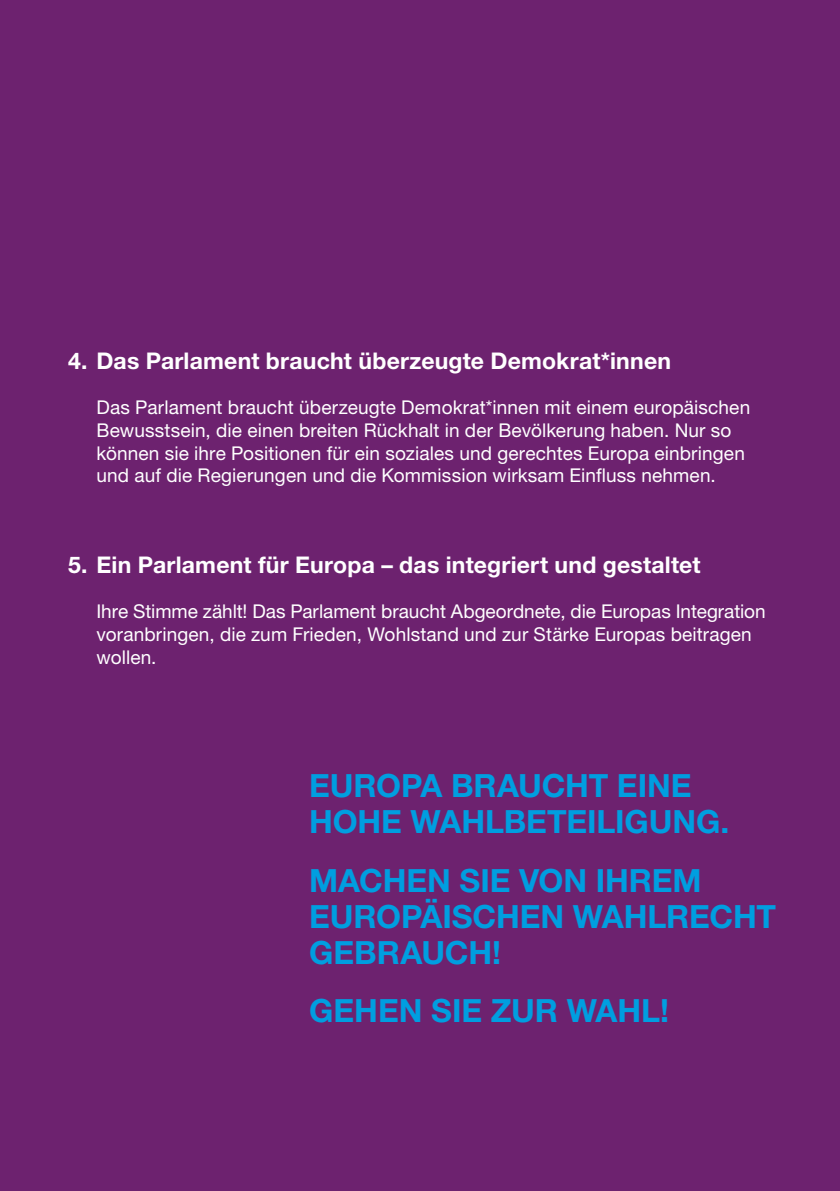
<style>
.page{position:relative;width:840px;height:1191px;background:#fff}
.page>*{position:absolute;margin:0;border:0;box-sizing:border-box;transform-origin:0 0}
.t1{font:700 32px/36px "Helvetica Neue LT Std";letter-spacing:-.005em;color:#009ee0}
.t2{font:700 23px "Helvetica Neue LT Std";letter-spacing:.01em;color:#fff}
.t3{font:19px/22.8px "Helvetica Neue LT Std";letter-spacing:.005em;color:#fff}
</style>
<div class="page">
<div style="left:0;top:0;width:839px;height:1191px;background:#6d226f"></div>
<p class="t2" style="left:68px;top:346px;width:604px">4. Das Parlament braucht überzeugte Demokrat*innen</p>
<p class="t3" style="left:96px;top:395px;width:655px">Das Parlament braucht überzeugte Demokrat*innen mit einem europäischen Bewusstsein, die einen breiten Rückhalt in der Bevölkerung haben. Nur so können sie ihre Positionen für ein soziales und gerechtes Europa einbringen und auf die Regierungen und die Kommission wirksam Einfluss nehmen.</p>
<p class="t2" style="left:68px;top:550px;width:633px">5. Ein Parlament für Europa – das integriert und gestaltet</p>
<p class="t3" style="left:96px;top:600px;width:670px">Ihre Stimme zählt! Das Parlament braucht Abgeordnete, die Europas Integration voranbringen, die zum Frieden, Wohlstand und zur Stärke Europas beitragen wollen.</p>
<h1 class="t1" style="left:309px;top:767px;width:421px">EUROPA BRAUCHT EINE<br>HOHE WAHLBETEILIGUNG.</h1>
<h1 class="t1" style="left:309px;top:861px;width:468px">MACHEN SIE VON IHREM<br>EUROPÄISCHEN WAHLRECHT<br>GEBRAUCH!</h1>
<h1 class="t1" style="left:309px;top:992px;width:361px">GEHEN SIE ZUR WAHL!</h1>
</div>
